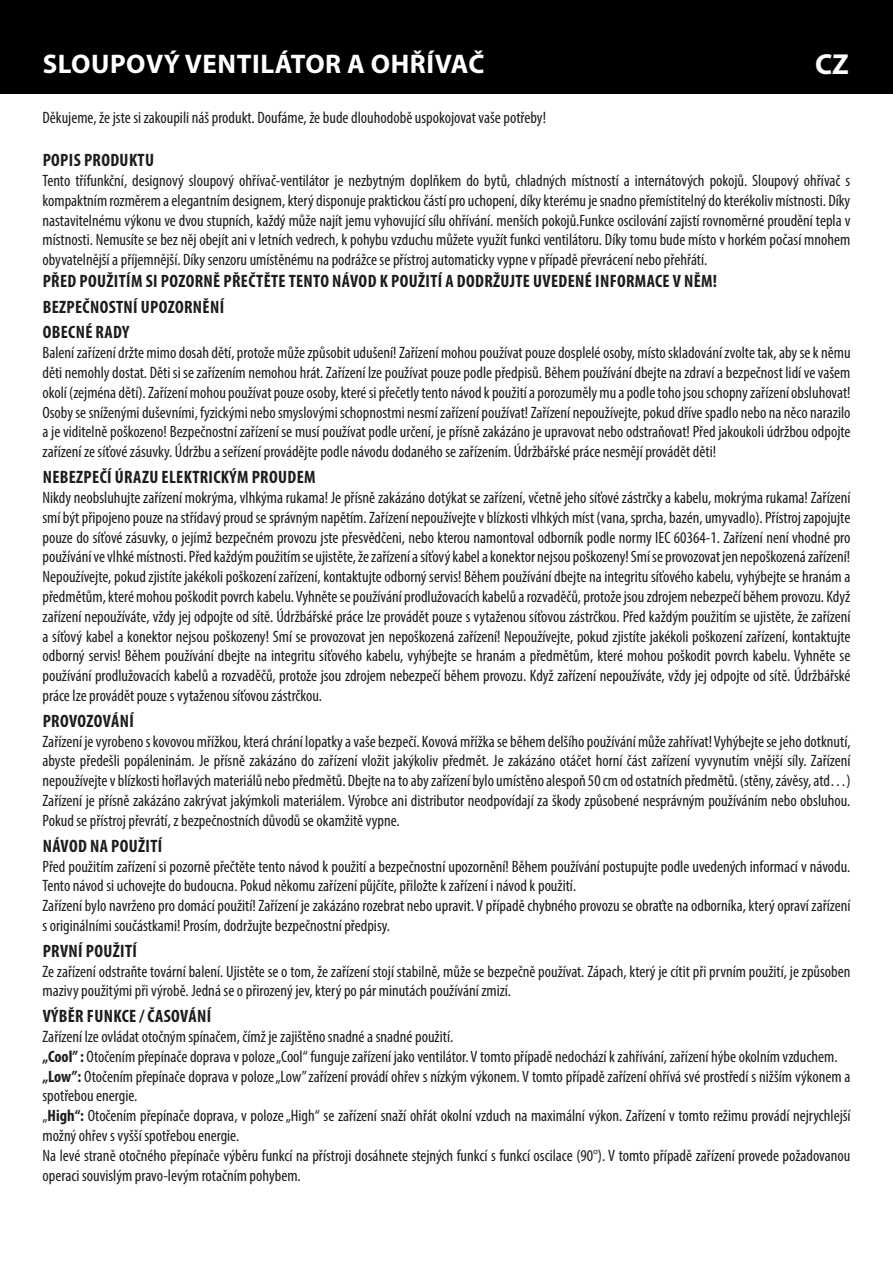
<style>
.page{position:relative;width:893px;height:1263px;background:#fff}
.page>*{position:absolute;margin:0;border:0;box-sizing:border-box;transform-origin:0 0}
.t1{font:700 28.95px "Myriad Pro";color:#fff}
.t2{font:700 27px "Myriad Pro";letter-spacing:.02em;color:#fff}
.t3{font:700 condensed 18px/25.8px "Myriad Pro";letter-spacing:.02em;color:#1d1d1b}
.t4{font:condensed 16.5px/19.8px "Myriad Pro";color:#1d1d1b;text-align:justify}
.s1{font-weight:700}
</style>
<div class="page">
<div style="left:0;top:0;width:893px;height:93px;background:#000"></div>
<h2 class="t2" style="left:43px;top:46px;width:443px">SLOUPOVÝ VENTILÁTOR A OHŘÍVAČ</h2>
<h1 class="t1" style="left:815px;top:45px;width:35px">CZ</h1>
<p class="t4" style="left:43px;top:107px;width:505px">Děkujeme, že jste si zakoupili náš produkt. Doufáme, že bude dlouhodobě uspokojovat vaše potřeby!</p>
<p class="t3" style="left:43px;top:147px;width:113px">POPIS PRODUKTU</p>
<p class="t4" style="left:43px;top:170px;width:809px">Tento třífunkční, designový sloupový ohřívač-ventilátor je nezbytným doplňkem do bytů, chladných místností a internátových pokojů. Sloupový ohřívač s kompaktním rozměrem a elegantním designem, který disponuje praktickou částí pro uchopení, díky kterému je snadno přemístitelný do kterékoliv místnosti. Díky nastavitelnému výkonu ve dvou stupních, každý může najít jemu vyhovující sílu ohřívání. menších pokojů.Funkce oscilování zajistí rovnoměrné proudění tepla v místnosti. Nemusíte se bez něj obejít ani v letních vedrech, k pohybu vzduchu můžete využít funkci ventilátoru. Díky tomu bude místo v horkém počasí mnohem obyvatelnější a příjemnější. Díky senzoru umístěnému na podrážce se přístroj automaticky vypne v případě převrácení nebo přehřátí.</p>
<p class="t3" style="left:43px;top:267px;width:676px">PŘED POUŽITÍM SI POZORNĚ PŘEČTĚTE TENTO NÁVOD K POUŽITÍ A DODRŽUJTE UVEDENÉ INFORMACE V NĚM!<br>BEZPEČNOSTNÍ UPOZORNĚNÍ<br>OBECNÉ RADY</p>
<p class="t4" style="left:43px;top:343px;width:809px">Balení zařízení držte mimo dosah dětí, protože může způsobit udušení! Zařízení mohou používat pouze dosplelé osoby, místo skladování zvolte tak, aby se k němu děti nemohly dostat. Děti si se zařízením nemohou hrát. Zařízení lze používat pouze podle předpisů. Během používání dbejte na zdraví a bezpečnost lidí ve vašem okolí (zejména dětí). Zařízení mohou používat pouze osoby, které si přečetly tento návod k použití a porozuměly mu a podle toho jsou schopny zařízení obsluhovat!<br>Osoby se sníženými duševními, fyzickými nebo smyslovými schopnostmi nesmí zařízení používat! Zařízení nepoužívejte, pokud dříve spadlo nebo na něco narazilo a je viditelně poškozeno! Bezpečnostní zařízení se musí používat podle určení, je přísně zakázáno je upravovat nebo odstraňovat! Před jakoukoli údržbou odpojte zařízení ze síťové zásuvky. Údržbu a seřízení provádějte podle návodu dodaného se zařízením. Údržbářské práce nesmějí provádět děti!</p>
<p class="t3" style="left:43px;top:464px;width:274px">NEBEZPEČÍ ÚRAZU ELEKTRICKÝM PROUDEM</p>
<p class="t4" style="left:43px;top:487px;width:809px">Nikdy neobsluhujte zařízení mokrýma, vlhkýma rukama! Je přísně zakázáno dotýkat se zařízení, včetně jeho síťové zástrčky a kabelu, mokrýma rukama! Zařízení smí být připojeno pouze na střídavý proud se správným napětím. Zařízení nepoužívejte v blízkosti vlhkých míst (vana, sprcha, bazén, umyvadlo). Přístroj zapojujte pouze do síťové zásuvky, o jejímž bezpečném provozu jste přesvědčeni, nebo kterou namontoval odborník podle normy IEC 60364-1. Zařízení není vhodné pro používání ve vlhké místnosti. Před každým použitím se ujistěte, že zařízení a síťový kabel a konektor nejsou poškozeny! Smí se provozovat jen nepoškozená zařízení!<br>Nepoužívejte, pokud zjistíte jakékoli poškození zařízení, kontaktujte odborný servis! Během používání dbejte na integritu síťového kabelu, vyhýbejte se hranám a předmětům, které mohou poškodit povrch kabelu. Vyhněte se používání prodlužovacích kabelů a rozvaděčů, protože jsou zdrojem nebezpečí během provozu. Když zařízení nepoužíváte, vždy jej odpojte od sítě. Údržbářské práce lze provádět pouze s vytaženou síťovou zástrčkou. Před každým použitím se ujistěte, že zařízení a síťový kabel a konektor nejsou poškozeny! Smí se provozovat jen nepoškozená zařízení! Nepoužívejte, pokud zjistíte jakékoli poškození zařízení, kontaktujte odborný servis! Během používání dbejte na integritu síťového kabelu, vyhýbejte se hranám a předmětům, které mohou poškodit povrch kabelu. Vyhněte se používání prodlužovacích kabelů a rozvaděčů, protože jsou zdrojem nebezpečí během provozu. Když zařízení nepoužíváte, vždy jej odpojte od sítě. Údržbářské práce lze provádět pouze s vytaženou síťovou zástrčkou.</p>
<p class="t3" style="left:43px;top:707px;width:93px">PROVOZOVÁNÍ</p>
<p class="t4" style="left:43px;top:731px;width:809px">Zařízení je vyrobeno s kovovou mřížkou, která chrání lopatky a vaše bezpečí. Kovová mřížka se během delšího používání může zahřívat! Vyhýbejte se jeho dotknutí, abyste předešli popáleninám. Je přísně zakázáno do zařízení vložit jakýkoliv předmět. Je zakázáno otáčet horní část zařízení vyvynutím vnější síly. Zařízení nepoužívejte v blízkosti hořlavých materiálů nebo předmětů. Dbejte na to aby zařízení bylo umístěno alespoň 50 cm od ostatních předmětů. (stěny, závěsy, atd…)<br>Zařízení je přísně zakázáno zakrývat jakýmkoli materiálem. Výrobce ani distributor neodpovídají za škody způsobené nesprávným používáním nebo obsluhou.<br>Pokud se přístroj převrátí, z bezpečnostních důvodů se okamžitě vypne.</p>
<p class="t3" style="left:43px;top:832px;width:121px">NÁVOD NA POUŽITÍ</p>
<p class="t4" style="left:43px;top:856px;width:809px;text-align:left">Před použitím zařízení si pozorně přečtěte tento návod k použití a bezpečnostní upozornění! Během používání postupujte podle uvedených informací v návodu.<br>Tento návod si uchovejte do budoucna. Pokud někomu zařízení půjčíte, přiložte k zařízení i návod k použití.<br>Zařízení bylo navrženo pro domácí použití! Zařízení je zakázáno rozebrat nebo upravit. V případě chybného provozu se obraťte na odborníka, který opraví zařízení s originálními součástkami! Prosím, dodržujte bezpečnostní předpisy.</p>
<p class="t3" style="left:43px;top:937px;width:96px">PRVNÍ POUŽITÍ</p>
<p class="t4" style="left:43px;top:961px;width:809px">Ze zařízení odstraňte tovární balení. Ujistěte se o tom, že zařízení stojí stabilně, může se bezpečně používat. Zápach, který je cítit při prvním použití, je způsoben mazivy použitými při výrobě. Jedná se o přirozený jev, který po pár minutách používání zmizí.</p>
<p class="t3" style="left:43px;top:1003px;width:170px">VÝBĚR FUNKCE / ČASOVÁNÍ</p>
<p class="t4" style="left:43px;top:1026px;width:809px;text-align:left">Zařízení lze ovládat otočným spínačem, čímž je zajištěno snadné a snadné použití.<br><span class="s1">„Cool” :</span> Otočením přepínače doprava v poloze „Cool“ funguje zařízení jako ventilátor. V tomto případě nedochází k zahřívání, zařízení hýbe okolním vzduchem. <span class="s1">„Low”:</span> Otočením přepínače doprava v poloze „Low” zařízení provádí ohřev s nízkým výkonem. V tomto případě zařízení ohřívá své prostředí s nižším výkonem a spotřebou energie.<br>„<span class="s1">High“:</span> Otočením přepínače doprava, v poloze „High“ se zařízení snaží ohřát okolní vzduch na maximální výkon. Zařízení v tomto režimu provádí nejrychlejší možný ohřev s vyšší spotřebou energie.<br>Na levé straně otočného přepínače výběru funkcí na přístroji dosáhnete stejných funkcí s funkcí oscilace (90°). V tomto případě zařízení provede požadovanou operaci souvislým pravo-levým rotačním pohybem.</p>
</div>
